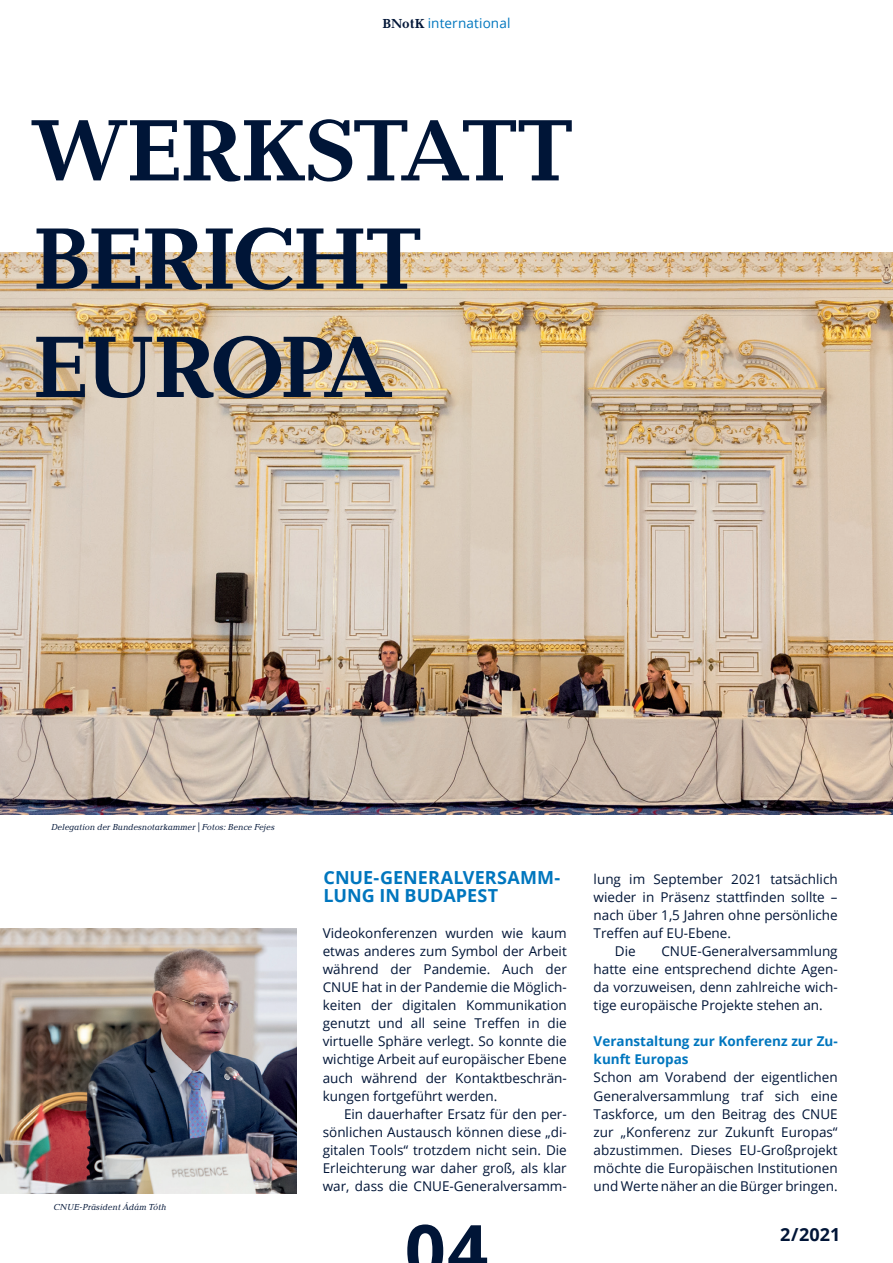
<style>
.page{position:relative;width:893px;height:1263px;background:#fff}
.page>*{position:absolute;margin:0;border:0;box-sizing:border-box;transform-origin:0 0}
.t1{font:700 90px/108.3px "Baltica";letter-spacing:-.025em;color:#001537}
.t2{font:700 72px "Open Sans";color:#001537}
.t3{font:700 18px/18px "Open Sans";color:#0076be}
.t4{font:700 18px "Open Sans";color:#001537}
.t5{font:13.5px/18px "Open Sans";color:#001537;text-align:justify}
.t6{font:700 13.5px/18px "Open Sans";color:#0076be}
.t7{font:13.5px "Open Sans";letter-spacing:.01em;color:#0076be}
.t8{font:italic 9px "Baltica";color:#001537}
.s1{font-family:"Baltica";font-weight:700;color:#001537}
</style>
<div class="page">
<img style="left:0;top:253px;width:893px;height:561px">
<img style="left:0;top:928px;width:297px;height:265px">
<p class="t7" style="left:383px;top:14px;width:129px"><span class="s1">BNotK</span> international</p>
<h1 class="t1" style="left:33px;top:101px;width:542px">WERKSTATT<br>BERICHT<br>EUROPA</h1>
<p class="t8" style="left:51px;top:822px;width:225px">Delegation der Bundesnotarkammer | Fotos: Bence Fejes</p>
<p class="t8" style="left:53px;top:1201px;width:114px">CNUE-Präsident Ádám Tóth</p>
<h3 class="t3" style="left:324px;top:868px;width:238px">CNUE-GENERALVERSAMM-<br>LUNG IN BUDAPEST</h3>
<p class="t5" style="left:323px;top:924px;width:246px">Videokonferenzen wurden wie kaum etwas anderes zum Symbol der Arbeit während der Pandemie. Auch der CNUE hat in der Pandemie die Möglich&shy;keiten der digitalen Kommunikation genutzt und all seine Treffen in die virtuelle Sphäre verlegt. So konnte die wichtige Arbeit auf europäischer Ebene auch während der Kontaktbeschrän&shy;kungen fortgeführt werden.</p>
<p class="t5" style="left:323px;top:1104px;width:246px;text-indent:21px">Ein dauerhafter Ersatz für den per&shy;sönlichen Austausch können diese „di&shy;gitalen Tools“ trotzdem nicht sein. Die Erleichterung war daher groß, als klar war, dass die CNUE-Generalversamm-</p>
<h2 class="t2" style="left:405px;top:1200px;width:85px">04</h2>
<p class="t5" style="left:594px;top:870px;width:246px">lung im September 2021 tatsächlich</p>
<p class="t5" style="left:594px;top:888px;width:246px">wieder in Präsenz stattfinden sollte –</p>
<p class="t5" style="left:594px;top:906px;width:246px">nach über 1,5 Jahren ohne persönliche</p>
<p class="t5" style="left:594px;top:924px;width:139px">Treffen auf EU-Ebene.</p>
<p class="t5" style="left:615px;top:942px;width:22px">Die</p>
<p class="t5" style="left:594px;top:942px;width:246px;text-indent:68px">CNUE-Generalversammlung hatte eine entsprechend dichte Agen&shy;da vorzuweisen, denn zahlreiche wich&shy;tige europäische Projekte stehen an.</p>
<p class="t6" style="left:594px;top:1032px;width:246px">Veranstaltung zur Konferenz zur Zu&shy;kunft Europas</p>
<p class="t5" style="left:594px;top:1068px;width:246px">Schon am Vorabend der eigentlichen Generalversammlung traf sich eine Taskforce, um den Beitrag des CNUE zur „Konferenz zur Zukunft Europas“ abzustimmen. Dieses EU-Großprojekt möchte die Europäischen Institutionen und Werte näher an die Bürger bringen.</p>
<h3 class="t4" style="left:780px;top:1221px;width:62px">2/2021</h3>
</div>
